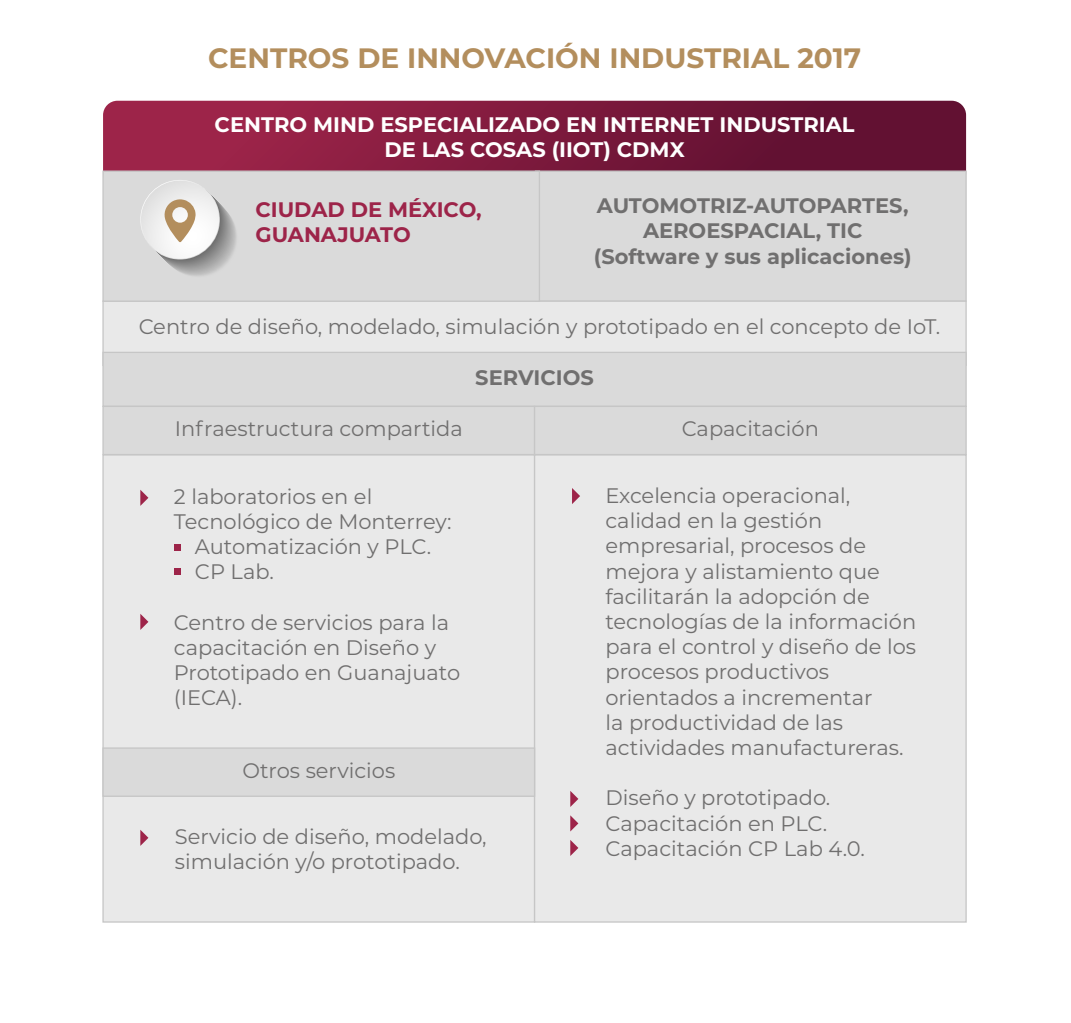
<style>
.page{position:relative;width:1071px;height:1023px;background:#fff}
.page>*{position:absolute;margin:0;border:0;box-sizing:border-box;transform-origin:0 0}
.t1{font:700 28px "Montserrat";color:#b38e5d}
.t2{font:21px/25.2px "Montserrat";color:#706f6f}
.t3{font:700 21px/25.2px "Montserrat";color:#706f6f;text-align:center}
.t4{font:700 21px/25.2px "Montserrat";color:#fff;text-align:center}
.t5{font:700 21px/25.2px "Montserrat";color:#9d2449}
</style>
<div class="page">
<svg style="left:103px;top:101px;width:863px;height:69px;background:#7e1a3d"></svg>
<div style="left:541px;top:170px;width:426px;height:130px;background:#dadada"></div>
<div style="left:102px;top:300px;width:865px;height:66px;background:#e9e9e9;border:1px solid #c6c6c6"></div>
<div style="left:102px;top:454px;width:433px;height:468px;background:#e9e9e9;border:1px solid #c6c6c6"></div>
<div style="left:534px;top:454px;width:433px;height:468px;background:#e9e9e9;border:1px solid #c6c6c6"></div>
<div style="left:102px;top:747px;width:433px;height:50px;background:#dadada;border:1px solid #c6c6c6"></div>
<div style="left:102px;top:352px;width:865px;height:55px;background:#dadada;border:1px solid #c6c6c6"></div>
<div style="left:102px;top:406px;width:433px;height:49px;background:#dadada;border:1px solid #c6c6c6"></div>
<div style="left:534px;top:406px;width:433px;height:49px;background:#dadada;border:1px solid #c6c6c6"></div>
<div style="left:174px;top:544px;width:7px;height:7px;background:#9d2449"></div>
<div style="left:174px;top:568px;width:7px;height:7px;background:#9d2449"></div>
<svg style="left:102px;top:170px;width:439px;height:132px;background:#d7d6d6"></svg>
<svg style="left:140px;top:180px;width:80px;height:79px"></svg>
<div style="left:141px;top:181px;width:78px;height:78px;background:linear-gradient(to right,#e6e6e6,#f8f8f8);border-radius:39px"></div>
<svg style="left:163px;top:199px;width:33px;height:43px"></svg>
<svg style="left:140px;top:490px;width:8px;height:16px"></svg>
<svg style="left:140px;top:614px;width:8px;height:16px"></svg>
<svg style="left:572px;top:488px;width:8px;height:16px"></svg>
<svg style="left:570px;top:791px;width:8px;height:16px"></svg>
<svg style="left:570px;top:815px;width:8px;height:16px"></svg>
<svg style="left:570px;top:840px;width:8px;height:16px"></svg>
<svg style="left:140px;top:830px;width:8px;height:16px"></svg>
<h1 class="t1" style="left:208px;top:38px;width:654px">CENTROS DE INNOVACIÓN INDUSTRIAL 2017</h1>
<p class="t4" style="left:215px;top:111px;width:641px">CENTRO MIND ESPECIALIZADO EN INTERNET INDUSTRIAL<br>DE LAS COSAS (IIOT) CDMX</p>
<p class="t5" style="left:256px;top:195px;width:228px">CIUDAD DE MÉXICO,<br>GUANAJUATO</p>
<p class="t3" style="left:594px;top:192px;width:319px">AUTOMOTRIZ-AUTOPARTES,<br>AEROESPACIAL, TIC (Software y sus aplicaciones)</p>
<p class="t2" style="left:139px;top:313px;width:803px">Centro de diseño, modelado, simulación y prototipado en el concepto de IoT.</p>
<p class="t3" style="left:475px;top:364px;width:120px">SERVICIOS</p>
<p class="t2" style="left:175px;top:415px;width:289px">Infraestructura compartida</p>
<p class="t2" style="left:682px;top:415px;width:139px">Capacitación</p>
<p class="t2" style="left:174px;top:483px;width:200px">2 laboratorios en el</p>
<p class="t2" style="left:174px;top:508px;width:279px">Tecnológico de Monterrey:</p>
<p class="t2" style="left:195px;top:533px;width:238px">Automatización y PLC.</p>
<p class="t2" style="left:195px;top:558px;width:80px">CP Lab.</p>
<p class="t2" style="left:174px;top:609px;width:288px">Centro de servicios para la capacitación en Diseño y<br>Prototipado en Guanajuato (IECA).</p>
<p class="t2" style="left:242px;top:757px;width:154px">Otros servicios</p>
<p class="t2" style="left:175px;top:823px;width:313px">Servicio de diseño, modelado, simulación y/o prototipado.</p>
<p class="t2" style="left:605px;top:482px;width:312px">Excelencia operacional, calidad en la gestión empresarial, procesos de mejora y alistamiento que facilitarán la adopción de tecnologías de la información para el control y diseño de los procesos productivos orientados a incrementar<br>la productividad de las actividades manufactureras.</p>
<p class="t2" style="left:605px;top:784px;width:261px">Diseño y prototipado.<br>Capacitación en PLC.<br>Capacitación CP Lab 4.0.</p>
</div>
